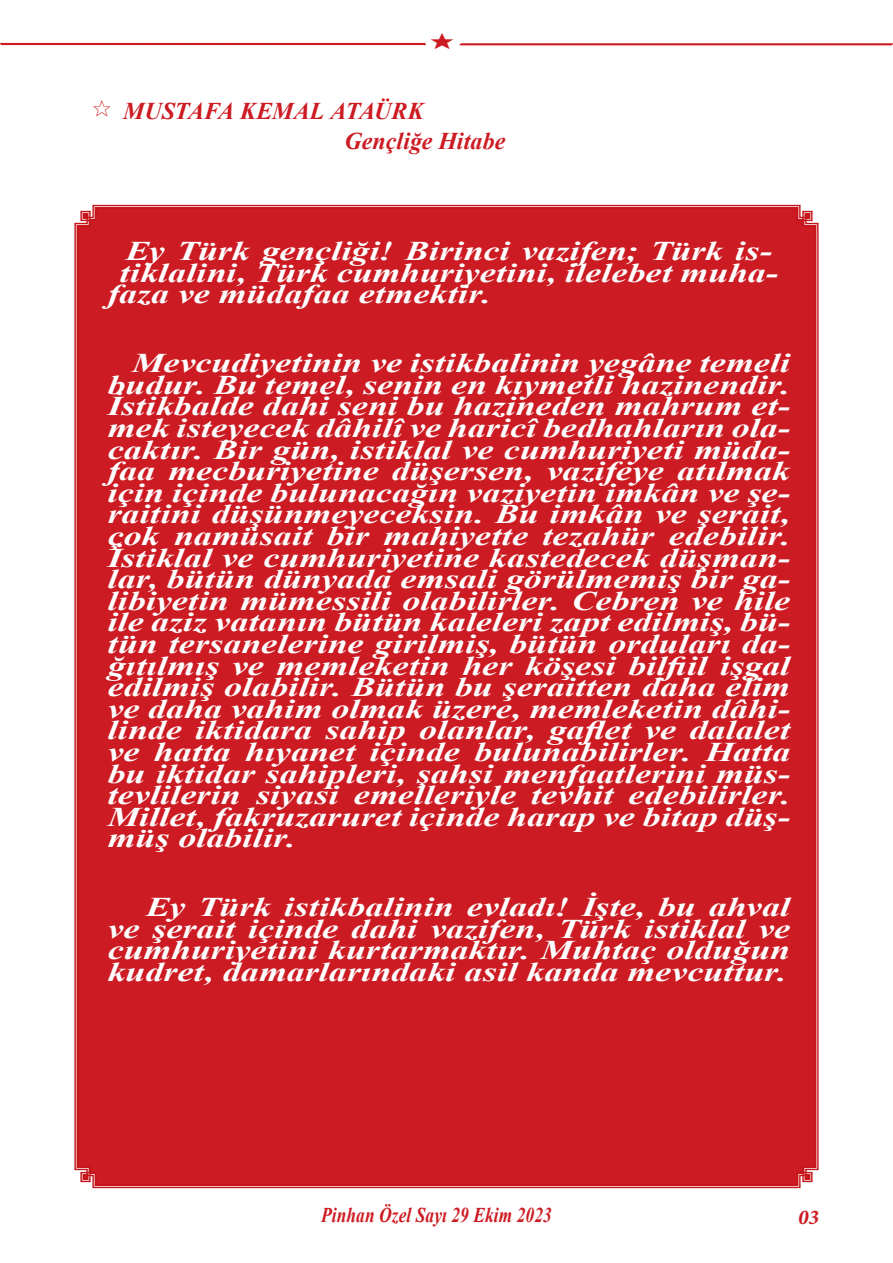
<style>
.page{position:relative;width:893px;height:1263px;background:#fff}
.page>*{position:absolute;margin:0;border:0;box-sizing:border-box;transform-origin:0 0}
.Yazi{font:italic 700 27px/21.6px "Times New Roman";color:#fff;text-align:justify;scale:1.33 1}
.t1{font:27px "Candid";color:#cc1b22;scale:1.33 1}
.t2{font:italic 700 24px "Times New Roman";color:#cc1b22}
.t3{font:italic 700 21px "Times New Roman";letter-spacing:.005em;color:#cc1b22;scale:.83 1}
.t4{font:italic 700 21px "Minion Pro";color:#cc1b22}
.s1{font-family:"Candid";font-weight:400;font-style:normal;font-size:27px}
.s2{font-family:"Palatino Linotype";font-style:normal;color:#fff}
</style>
<div class="page">
<svg style="left:0;top:43px;width:426px;height:2px"></svg>
<svg style="left:459px;top:43px;width:434px;height:3px"></svg>
<div style="left:77px;top:207px;width:739px;height:979px;background:#cc1b22"></div>
<p class="t1" style="left:430px;top:26px;width:20px">e</p>
<p class="t2" style="left:92px;top:95px;width:333px"><span class="s1">E</span> MUSTAFA KEMAL ATAÜRK</p>
<p class="t2" style="left:344px;top:125px;width:225px">Gençliğe Hitabe<span class="s2">E KIŞ</span></p>
<p class="Yazi" style="left:126px;top:240px;width:488px">Ey Türk gençliği! Birinci vazifen; Türk is-</p>
<p class="Yazi" style="left:120px;top:261px;width:497px">tiklalini, Türk cumhuriyetini, ilelebet muha-</p>
<p class="Yazi" style="left:108px;top:283px;width:290px">faza ve müdafaa etmektir.</p>
<p class="Yazi" style="left:108px;top:352px;width:515px;text-indent:24px">Mevcudiyetinin ve istikbalinin yegâne temeli budur. Bu temel, senin en kıymetli hazinendir.<br>İstikbalde dahi seni bu hazineden mahrum et&shy;mek isteyecek dâhilî ve haricî bedhahların ola&shy;caktır. Bir gün, istiklal ve cumhuriyeti müda&shy;faa mecburiyetine düşersen, vazifeye atılmak için içinde bulunacağın vaziyetin imkân ve şe&shy;raitini düşünmeyeceksin. Bu imkân ve şerait, çok namüsait bir mahiyette tezahür edebilir.<br>İstiklal ve cumhuriyetine kastedecek düşman&shy;lar, bütün dünyada emsali görülmemiş bir ga&shy;libiyetin mümessili olabilirler. Cebren ve hile ile aziz vatanın bütün kaleleri zapt edilmiş, bü&shy;tün tersanelerine girilmiş, bütün orduları da&shy;ğıtılmış ve memleketin her köşesi bilfiil işgal edilmiş olabilir. Bütün bu şeraitten daha elim ve daha vahim olmak üzere, memleketin dâhi&shy;linde iktidara sahip olanlar, gaflet ve dalalet ve hatta hıyanet içinde bulunabilirler. Hatta bu iktidar sahipleri, şahsi menfaatlerini müs&shy;tevlilerin siyasi emelleriyle tevhit edebilirler.<br>Millet, fakruzaruret içinde harap ve bitap düş&shy;müş olabilir.</p>
<p class="Yazi" style="left:108px;top:895px;width:515px;text-indent:39px">Ey Türk istikbalinin evladı! İşte, bu ahval ve şerait içinde dahi vazifen, Türk istiklal ve cumhuriyetini kurtarmaktır. Muhtaç olduğun kudret, damarlarındaki asil kanda mevcuttur.</p>
<p class="t3" style="left:321px;top:1200px;width:279px">Pinhan Özel Sayı 29 Ekim 2023</p>
<p class="t4" style="left:798px;top:1202px;width:22px">03</p>
</div>
